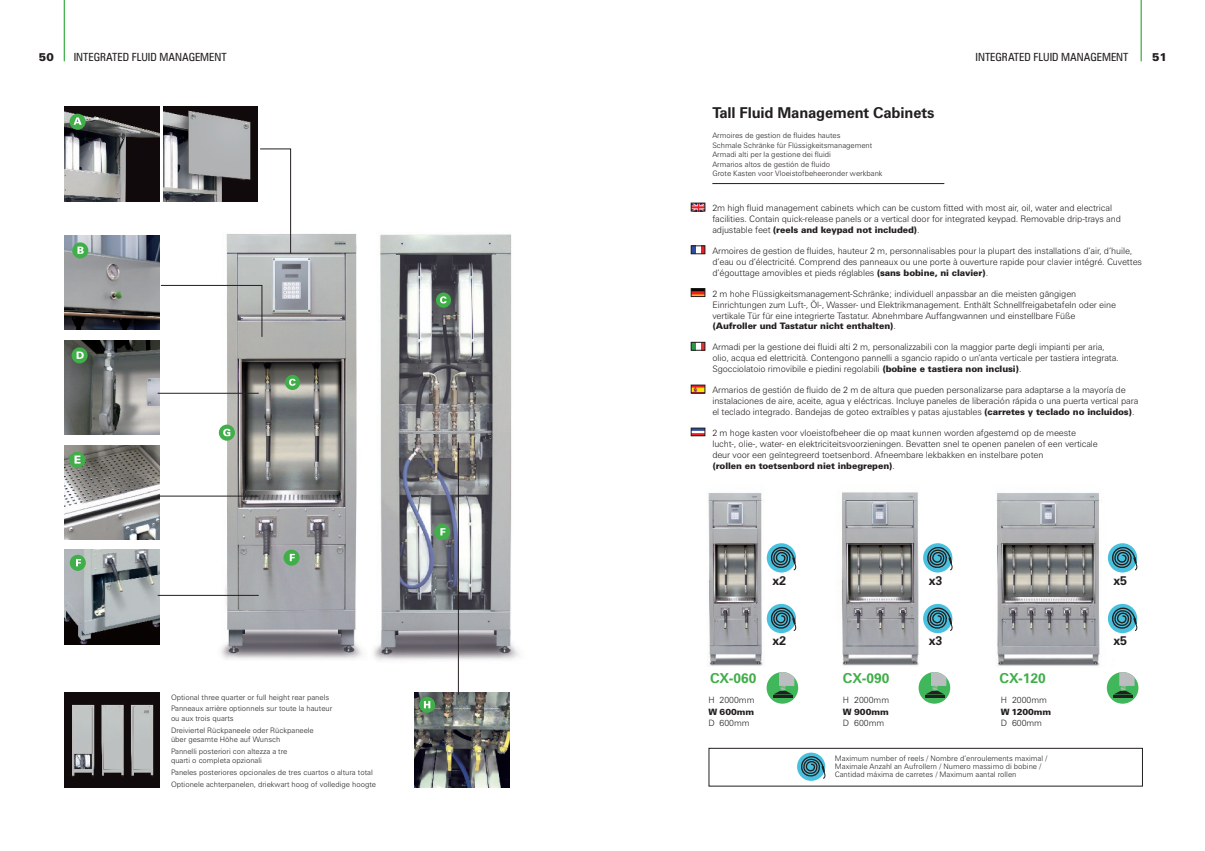
<style>
.page{position:relative;width:1205px;height:851px;background:#fff}
.page>*{position:absolute;margin:0;border:0;box-sizing:border-box;transform-origin:0 0}
.t1{font:700 15px "Zurich BT";letter-spacing:-.01em;color:#231f20}
.t2{font:700 13.75px "Zurich BT";color:#40ae49}
.t3{font:700 12.5px "Zurich BT";letter-spacing:-.01em;color:#231f20}
.t4{font:condensed 11.25px "Zurich BT";color:#231f20}
.t5{font:900 11.25px "Zurich BT";color:#231f20}
.t6{font:300 9px/11px "Zurich BT";letter-spacing:-.01em;color:#231f20}
.t7{font:300 8.75px "Zurich BT";color:#231f20}
.t8{font:900 8.75px "Zurich BT";color:#231f20}
.t9{font:300 7.5px/11.9px "Zurich BT";color:#231f20}
.s1{font-weight:900}
</style>
<div class="page">
<hr style="left:64px;top:0;width:1px;height:61px;background:#40ae49">
<hr style="left:1140px;top:0;width:2px;height:61px;background:#40ae49">
<img style="left:415px;top:692px;width:94px;height:95px">
<img style="left:205px;top:230px;width:157px;height:429px">
<img style="left:373px;top:234px;width:146px;height:437px">
<img style="left:65px;top:340px;width:94px;height:94px">
<img style="left:65px;top:235px;width:94px;height:95px">
<div style="left:72px;top:242px;width:16px;height:16px;background:#40ae49;border-radius:50%"></div>
<svg style="left:77px;top:246px;width:7px;height:8px"></svg>
<svg style="left:72px;top:347px;width:16px;height:16px"></svg>
<svg style="left:77px;top:351px;width:7px;height:8px"></svg>
<img style="left:65px;top:106px;width:94px;height:95px">
<div style="left:70px;top:114px;width:16px;height:16px;background:#40ae49;border-radius:50%"></div>
<svg style="left:74px;top:117px;width:8px;height:8px"></svg>
<img style="left:163px;top:106px;width:95px;height:95px">
<img style="left:65px;top:445px;width:94px;height:94px">
<img style="left:65px;top:549px;width:94px;height:95px">
<div style="left:70px;top:554px;width:16px;height:16px;background:#40ae49;border-radius:50%"></div>
<svg style="left:76px;top:559px;width:5px;height:7px"></svg>
<svg style="left:283px;top:549px;width:17px;height:16px"></svg>
<svg style="left:290px;top:553px;width:5px;height:8px"></svg>
<div style="left:434px;top:524px;width:16px;height:16px;background:#40ae49;border-radius:50%"></div>
<svg style="left:440px;top:528px;width:5px;height:7px"></svg>
<svg style="left:219px;top:424px;width:16px;height:16px"></svg>
<svg style="left:223px;top:428px;width:7px;height:8px"></svg>
<svg style="left:419px;top:696px;width:16px;height:16px"></svg>
<svg style="left:424px;top:701px;width:6px;height:7px"></svg>
<div style="left:285px;top:375px;width:15px;height:15px;background:#40ae49;border-radius:50%"></div>
<svg style="left:289px;top:378px;width:7px;height:8px"></svg>
<svg style="left:436px;top:292px;width:15px;height:16px"></svg>
<svg style="left:440px;top:296px;width:6px;height:7px"></svg>
<svg style="left:259px;top:148px;width:32px;height:106px"></svg>
<svg style="left:160px;top:285px;width:103px;height:52px"></svg>
<hr style="left:158px;top:393px;width:101px;height:1px;background:#231f20">
<hr style="left:158px;top:495px;width:101px;height:1px;background:#231f20">
<hr style="left:158px;top:595px;width:101px;height:1px;background:#231f20">
<hr style="left:458px;top:442px;width:1px;height:253px;background:#231f20">
<img style="left:693px;top:205px;width:10px;height:4px">
<div style="left:691px;top:203px;width:14px;height:8px;border:1px solid #231f20"></div>
<img style="left:693px;top:248px;width:10px;height:4px">
<div style="left:691px;top:246px;width:14px;height:8px;border:1px solid #231f20"></div>
<img style="left:693px;top:290px;width:10px;height:4px">
<div style="left:691px;top:288px;width:14px;height:8px;border:1px solid #231f20"></div>
<img style="left:693px;top:344px;width:10px;height:4px">
<div style="left:691px;top:342px;width:14px;height:8px;border:1px solid #231f20"></div>
<img style="left:693px;top:387px;width:10px;height:4px">
<img style="left:693px;top:430px;width:10px;height:4px">
<div style="left:691px;top:428px;width:14px;height:8px;border:1px solid #231f20"></div>
<hr style="left:712px;top:183px;width:232px;height:1px;background:#231f20">
<img style="left:708px;top:493px;width:61px;height:173px">
<img style="left:841px;top:492px;width:78px;height:174px">
<img style="left:997px;top:493px;width:113px;height:173px">
<div style="left:767px;top:543px;width:29px;height:29px;background:#49c0dd;border-radius:50%"></div>
<svg style="left:769px;top:543px;width:28px;height:29px"></svg>
<svg style="left:923px;top:543px;width:29px;height:29px"></svg>
<svg style="left:925px;top:543px;width:28px;height:29px"></svg>
<svg style="left:1108px;top:543px;width:29px;height:29px"></svg>
<svg style="left:1110px;top:543px;width:28px;height:29px"></svg>
<svg style="left:767px;top:603px;width:29px;height:30px"></svg>
<svg style="left:769px;top:603px;width:28px;height:30px"></svg>
<svg style="left:923px;top:603px;width:29px;height:30px"></svg>
<svg style="left:925px;top:603px;width:28px;height:30px"></svg>
<svg style="left:1108px;top:603px;width:29px;height:30px"></svg>
<svg style="left:1110px;top:603px;width:28px;height:30px"></svg>
<div style="left:709px;top:748px;width:433px;height:38px;border:1px solid #231f20"></div>
<svg style="left:797px;top:752px;width:28px;height:28px"></svg>
<svg style="left:799px;top:752px;width:27px;height:28px"></svg>
<svg style="left:1107px;top:672px;width:31px;height:31px"></svg>
<hr style="left:1113px;top:695px;width:20px;height:2px;background:#231f20">
<svg style="left:1113px;top:672px;width:21px;height:22px"></svg>
<svg style="left:918px;top:672px;width:32px;height:31px"></svg>
<svg style="left:925px;top:672px;width:21px;height:25px"></svg>
<svg style="left:766px;top:672px;width:32px;height:31px"></svg>
<svg style="left:773px;top:672px;width:21px;height:25px"></svg>
<svg style="left:69px;top:451px;width:16px;height:17px"></svg>
<svg style="left:75px;top:455px;width:6px;height:8px"></svg>
<img style="left:64px;top:692px;width:95px;height:95px">
<p class="t5" style="left:39px;top:50px;width:16px">50</p>
<p class="t4" style="left:74px;top:50px;width:154px">INTEGRATED FLUID MANAGEMENT</p>
<p class="t4" style="left:975px;top:50px;width:154px">INTEGRATED FLUID MANAGEMENT</p>
<p class="t5" style="left:1152px;top:50px;width:16px">51</p>
<h1 class="t1" style="left:712px;top:104px;width:224px">Tall Fluid Management Cabinets</h1>
<p class="t9" style="left:712px;top:131px;width:172px;line-height:9.4px">Armoires de gestion de fluides hautes<br>Schmale Schränke für Flüssigkeitsmanagement Armadi alti per la gestione dei fluidi<br>Armarios altos de gestión de fluido<br>Grote Kasten voor Vloeistofbeheeronder werkbank</p>
<p class="t6" style="left:712px;top:202px;width:410px">2m high fluid management cabinets which can be custom fitted with most air, oil, water and electrical facilities. Contain quick-release panels or a vertical door for integrated keypad. Removable drip-trays and adjustable feet <span class="s1">(reels and keypad not included)</span>.</p>
<p class="t6" style="left:712px;top:245px;width:431px">Armoires de gestion de fluides, hauteur 2 m, personnalisables pour la plupart des installations d’air, d’huile, d’eau ou d’électricité. Comprend des panneaux ou une porte à ouverture rapide pour clavier intégré. Cuvettes d’égouttage amovibles et pieds réglables <span class="s1">(sans bobine, ni clavier)</span>.</p>
<p class="t6" style="left:712px;top:288px;width:405px">2 m hohe Flüssigkeitsmanagement-Schränke; individuell anpassbar an die meisten gängigen Einrichtungen zum Luft-, Öl-, Wasser- und Elektrikmanagement. Enthält Schnellfreigabetafeln oder eine vertikale Tür für eine integrierte Tastatur. Abnehmbare Auffangwannen und einstellbare Füße <span class="s1">(Aufroller und Tastatur nicht enthalten)</span>.</p>
<p class="t6" style="left:712px;top:341px;width:408px">Armadi per la gestione dei fluidi alti 2 m, personalizzabili con la maggior parte degli impianti per aria, olio, acqua ed elettricità. Contengono pannelli a sgancio rapido o un’anta verticale per tastiera integrata.<br>Sgocciolatoio rimovibile e piedini regolabili <span class="s1">(bobine e tastiera non inclusi)</span>.</p>
<p class="t6" style="left:712px;top:384px;width:427px">Armarios de gestión de fluido de 2 m de altura que pueden personalizarse para adaptarse a la mayoría de instalaciones de aire, aceite, agua y eléctricas. Incluye paneles de liberación rápida o una puerta vertical para el teclado integrado. Bandejas de goteo extraíbles y patas ajustables <span class="s1">(carretes y teclado no incluidos)</span>.</p>
<p class="t6" style="left:712px;top:427px;width:387px">2 m hoge kasten voor vloeistofbeheer die op maat kunnen worden afgestemd op de meeste lucht-, olie-, water- en elektriciteitsvoorzieningen. Bevatten snel te openen panelen of een verticale deur voor een geïntegreerd toetsenbord. Afneembare lekbakken en instelbare poten<br><span class="s1">(rollen en toetsenbord niet inbegrepen)</span>.</p>
<h3 class="t3" style="left:772px;top:572px;width:15px">x2</h3>
<h3 class="t3" style="left:929px;top:572px;width:15px">x3</h3>
<h3 class="t3" style="left:1113px;top:572px;width:15px">x5</h3>
<h3 class="t3" style="left:772px;top:633px;width:15px">x2</h3>
<h3 class="t3" style="left:929px;top:633px;width:15px">x3</h3>
<h3 class="t3" style="left:1113px;top:633px;width:15px">x5</h3>
<p class="t9" style="left:171px;top:690px;width:163px">Optional three quarter or full height rear panels<br>Panneaux arrière optionnels sur toute la hauteur</p>
<p class="t9" style="left:171px;top:712px;width:144px">ou aux trois quarts<br>Dreiviertel Rückpaneele oder Rückpaneele</p>
<p class="t9" style="left:171px;top:733px;width:118px">über gesamte Höhe auf Wunsch<br>Pannelli posteriori con altezza a tre</p>
<p class="t9" style="left:171px;top:754px;width:206px">quarti o completa opzionali<br>Paneles posteriores opcionales de tres cuartos o altura total<br>Optionele achterpanelen, driekwart hoog of volledige hoogte</p>
<h2 class="t2" style="left:710px;top:669px;width:48px">CX-060</h2>
<h2 class="t2" style="left:843px;top:669px;width:48px">CX-090</h2>
<h2 class="t2" style="left:999px;top:669px;width:48px">CX-120</h2>
<p class="t7" style="left:708px;top:695px;width:48px">H 2000mm</p>
<p class="t8" style="left:708px;top:706px;width:47px">W 600mm</p>
<p class="t7" style="left:708px;top:717px;width:43px">D 600mm</p>
<p class="t7" style="left:843px;top:695px;width:48px">H 2000mm</p>
<p class="t8" style="left:843px;top:706px;width:47px">W 900mm</p>
<p class="t7" style="left:843px;top:717px;width:43px">D 600mm</p>
<p class="t7" style="left:1001px;top:695px;width:48px">H 2000mm</p>
<p class="t8" style="left:1001px;top:706px;width:52px">W 1200mm</p>
<p class="t7" style="left:1001px;top:717px;width:43px">D 600mm</p>
<p class="t9" style="left:835px;top:753px;width:214px;line-height:8.1px">Maximum number of reels / Nombre d’enroulements maximal /<br>Maximale Anzahl an Aufrollern / Numero massimo di bobine /<br>Cantidad máxima de carretes / Maximum aantal rollen</p>
</div>
